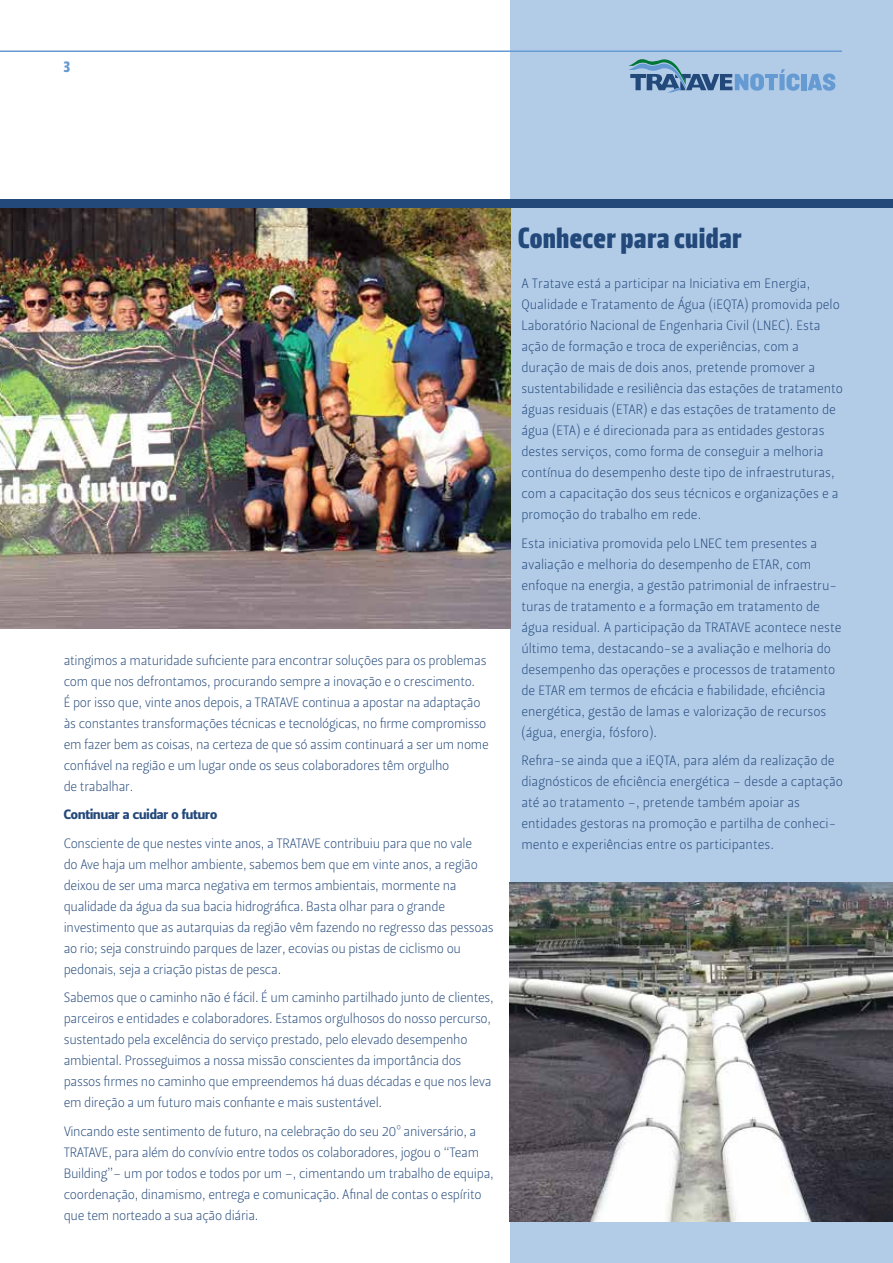
<style>
.page{position:relative;width:893px;height:1263px;background:#fff}
.page>*{position:absolute;margin:0;border:0;box-sizing:border-box;transform-origin:0 0}
.t1{font:28.95px "Leitura Headline Sans";letter-spacing:.01em;color:#23487a}
.t2{font:15px "Leitura Headline Sans";color:#659ad2}
.t3{font:13.5px/21px "Leitura Sans Grot 1";letter-spacing:-.02em;color:#23487a}
.t4{font:13.5px/21px "Leitura Sans Grot 1";color:#23487a}
.t5{font:13.5px "Leitura Sans Grot 4";color:#23487a}
</style>
<div class="page">
<div style="left:510px;top:0;width:383px;height:1263px;background:#b2cce8"></div>
<img style="left:0;top:208px;width:510px;height:420px">
<hr style="left:0;top:50px;width:842px;height:2px;background:#659ad2">
<div style="left:801px;top:74px;width:5px;height:16px;background:#659ad2"></div>
<svg style="left:808px;top:74px;width:27px;height:17px"></svg>
<svg style="left:629px;top:59px;width:170px;height:34px"></svg>
<div style="left:0;top:200px;width:893px;height:8px;background:#23487a"></div>
<img style="left:510px;top:882px;width:383px;height:339px">
<p class="t2" style="left:64px;top:58px;width:8px">3</p>
<p class="t3" style="left:64px;top:650px;width:427px">atingimos a maturidade suficiente para encontrar soluções para os problemas com que nos defrontamos, procurando sempre a inovação e o crescimento.<br>É por isso que, vinte anos depois, a TRATAVE continua a apostar na adaptação às constantes transformações técnicas e tecnológicas, no firme compromisso em fazer bem as coisas, na certeza de que só assim continuará a ser um nome confiável na região e um lugar onde os seus colaboradores têm orgulho<br>de trabalhar.</p>
<p class="t5" style="left:64px;top:807px;width:155px">Continuar a cuidar o futuro</p>
<p class="t3" style="left:64px;top:833px;width:432px">Consciente de que nestes vinte anos, a TRATAVE contribuiu para que no vale<br>do Ave haja um melhor ambiente, sabemos bem que em vinte anos, a região deixou de ser uma marca negativa em termos ambientais, mormente na qualidade da água da sua bacia hidrográfica. Basta olhar para o grande investimento que as autarquias da região vêm fazendo no regresso das pessoas ao rio; seja construindo parques de lazer, ecovias ou pistas de ciclismo ou pedonais, seja a criação pistas de pesca.</p>
<p class="t3" style="left:64px;top:987px;width:432px">Sabemos que o caminho não é fácil. É um caminho partilhado junto de clientes, parceiros e entidades e colaboradores. Estamos orgulhosos do nosso percurso, sustentado pela excelência do serviço prestado, pelo elevado desempenho ambiental. Prosseguimos a nossa missão conscientes da importância dos passos firmes no caminho que empreendemos há duas décadas e que nos leva em direção a um futuro mais confiante e mais sustentável.</p>
<p class="t3" style="left:64px;top:1121px;width:432px">Vincando este sentimento de futuro, na celebração do seu 20º aniversário, a TRATAVE, para além do convívio entre todos os colaboradores, jogou o “Team Building”– um por todos e todos por um –, cimentando um trabalho de equipa, coordenação, dinamismo, entrega e comunicação. Afinal de contas o espírito que tem norteado a sua ação diária.</p>
<h1 class="t1" style="left:518px;top:221px;width:225px">Conhecer para cuidar</h1>
<p class="t4" style="left:521px;top:273px;width:323px">A Tratave está a participar na Iniciativa em Energia, Qualidade e Tratamento de Água (iEQTA) promovida pelo Laboratório Nacional de Engenharia Civil (LNEC). Esta ação de formação e troca de experiências, com a duração de mais de dois anos, pretende promover a sustentabilidade e resiliência das estações de tratamento águas residuais (ETAR) e das estações de tratamento de água (ETA) e é direcionada para as entidades gestoras destes serviços, como forma de conseguir a melhoria contínua do desempenho deste tipo de infraestruturas, com a capacitação dos seus técnicos e organizações e a promoção do trabalho em rede.</p>
<p class="t4" style="left:521px;top:533px;width:322px">Esta iniciativa promovida pelo LNEC tem presentes a avaliação e melhoria do desempenho de ETAR, com enfoque na energia, a gestão patrimonial de infraestru&shy;turas de tratamento e a formação em tratamento de água residual. A participação da TRATAVE acontece neste último tema, destacando-se a avaliação e melhoria do desempenho das operações e processos de tratamento de ETAR em termos de eficácia e fiabilidade, eficiência energética, gestão de lamas e valorização de recursos (água, energia, fósforo).</p>
<p class="t4" style="left:521px;top:750px;width:323px">Refira-se ainda que a iEQTA, para além da realização de diagnósticos de eficiência energética – desde a captação até ao tratamento –, pretende também apoiar as entidades gestoras na promoção e partilha de conheci&shy;mento e experiências entre os participantes.</p>
</div>
